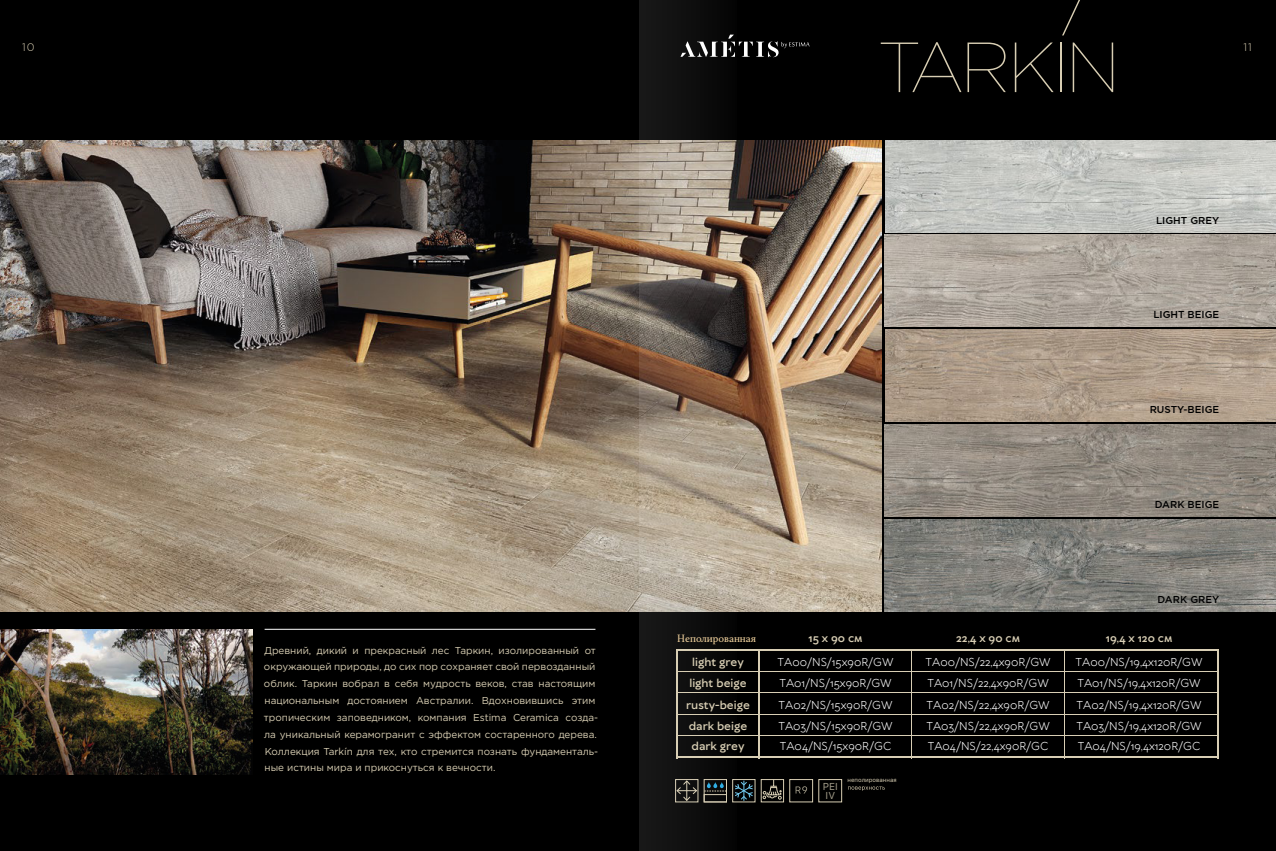
<style>
.page{position:relative;width:1276px;height:851px;background:#fff}
.page>*{position:absolute;margin:0;border:0;box-sizing:border-box;transform-origin:0 0}
.t1{font:100 70.8px "Gotham";letter-spacing:-.055em;color:#d8ceb3}
.t2{font:11px/21.4px "TT Wellingtons";color:#fff}
.t3{font:600 11px/21.4px "TT Wellingtons";color:#d8ceb4}
.t4{font:300 11px "Gotham Pro";color:#d8ceb3}
.t5{font:10px/16.8px "Gotham Pro";color:#d8ceb3}
.t6{font:500 10px "Gotham Pro";color:#000}
.t7{font:10px/9.5px "SF UI Text Regular";color:#a39d8a}
.t8{font:9.4px "TT Jenevers";color:#eacc9a}
.t9{font:6px "SF UI Text Regular";color:#d8ceb3}
</style>
<div class="page">
<div style="left:638px;top:0;width:638px;height:850px;background:#000"></div>
<img style="left:885px;top:140px;width:391px;height:92px">
<img style="left:884px;top:235px;width:392px;height:92px">
<img style="left:885px;top:330px;width:391px;height:91px">
<img style="left:884px;top:424px;width:392px;height:92px">
<img style="left:884px;top:519px;width:392px;height:92px">
<svg style="left:1062px;top:0;width:18px;height:35px"></svg>
<svg style="left:738px;top:41px;width:71px;height:16px"></svg>
<div style="left:818px;top:779px;width:24px;height:23px;border:1px solid #d8ceb3"></div>
<svg style="left:737px;top:779px;width:47px;height:23px"></svg>
<svg style="left:795px;top:786px;width:12px;height:7px"></svg>
<div style="left:789px;top:779px;width:24px;height:23px;border:1px solid #d8ceb3"></div>
<svg style="left:848px;top:786px;width:37px;height:4px"></svg>
<div style="left:0;top:0;width:638px;height:850px;background:#000"></div>
<img style="left:0;top:141px;width:882px;height:470px">
<hr style="left:265px;top:629px;width:330px;height:1px;background:#fff">
<img style="left:0;top:629px;width:252px;height:145px">
<svg style="left:639px;top:0;width:98px;height:850px"></svg>
<hr style="left:676px;top:648px;width:542px;height:2px;background:#d8ceb4">
<hr style="left:677px;top:692px;width:541px;height:1px;background:#d8ceb4">
<hr style="left:677px;top:670px;width:541px;height:1px;background:#d8ceb4">
<hr style="left:677px;top:713px;width:541px;height:1px;background:#d8ceb4">
<hr style="left:676px;top:756px;width:542px;height:2px;background:#d8ceb4">
<hr style="left:677px;top:735px;width:541px;height:1px;background:#d8ceb4">
<hr style="left:676px;top:649px;width:2px;height:109px;background:#d8ceb4">
<hr style="left:758px;top:649px;width:2px;height:109px;background:#d8ceb4">
<hr style="left:911px;top:649px;width:1px;height:109px;background:#d8ceb4">
<hr style="left:1064px;top:649px;width:1px;height:109px;background:#d8ceb4">
<hr style="left:1216px;top:649px;width:2px;height:109px;background:#d8ceb4">
<p class="t4" style="left:22px;top:41px;width:14px">10</p>
<p class="t5" style="left:264px;top:641px;width:336px">Древний, дикий и прекрасный лес Таркин, изолированный от окружающей природы, до сих пор сохраняет свой первозданный облик. Таркин вобрал в себя мудрость веков, став настоящим национальным достоянием Австралии. Вдохновившись этим тропическим заповедником, компания Estima Ceramica созда&shy;ла уникальный керамогранит с эффектом состаренного дерева.<br>Коллекция Tarkín для тех, кто стремится познать фундаменталь&shy;ные истины мира и прикоснуться к вечности.</p>
<h1 class="t1" style="left:879px;top:24px;width:243px">TARKIN</h1>
<p class="t4" style="left:1243px;top:41px;width:10px">11</p>
<p class="t6" style="left:1156px;top:214px;width:65px">LIGHT GREY</p>
<p class="t6" style="left:1153px;top:309px;width:67px">LIGHT BEIGE</p>
<p class="t6" style="left:1149px;top:404px;width:71px">RUSTY-BEIGE</p>
<p class="t6" style="left:1155px;top:499px;width:66px">DARK BEIGE</p>
<p class="t8" style="left:677px;top:632px;width:80px">Неполированная</p>
<p class="t3" style="left:692px;top:650px;width:53px">light grey</p>
<p class="t3" style="left:686px;top:672px;width:65px">light beige rusty-beige dark beige</p>
<p class="t6" style="left:1157px;top:593px;width:63px">DARK GREY</p>
<p class="t3" style="left:808px;top:627px;width:56px">15 x 90 см</p>
<p class="t3" style="left:956px;top:627px;width:66px">22,4 x 90 см</p>
<p class="t3" style="left:1106px;top:627px;width:68px">19,4 x 120 см</p>
<p class="t2" style="left:777px;top:650px;width:117px">TA00/NS/15x90R/GW<br>TA01/NS/15x90R/GW<br>TA02/NS/15x90R/GW<br>TA03/NS/15x90R/GW</p>
<p class="t2" style="left:925px;top:650px;width:127px">TA00/NS/22,4x90R/GW<br>TA01/NS/22,4x90R/GW<br>TA02/NS/22,4x90R/GW<br>TA03/NS/22,4x90R/GW</p>
<p class="t2" style="left:1075px;top:650px;width:128px">TA00/NS/19,4x120R/GW<br>TA01/NS/19,4x120R/GW<br>TA02/NS/19,4x120R/GW<br>TA03/NS/19,4x120R/GW</p>
<p class="t3" style="left:691px;top:735px;width:54px">dark grey</p>
<p class="t2" style="left:780px;top:735px;width:113px">TA04/NS/15x90R/GC</p>
<p class="t2" style="left:928px;top:735px;width:122px">TA04/NS/22,4x90R/GC</p>
<p class="t2" style="left:1078px;top:735px;width:124px">TA04/NS/19,4x120R/GC</p>
<p class="t7" style="left:823px;top:780px;width:17px">PEI<br>IV</p>
<p class="t9" style="left:847px;top:776px;width:51px">неполированная</p>
</div>
